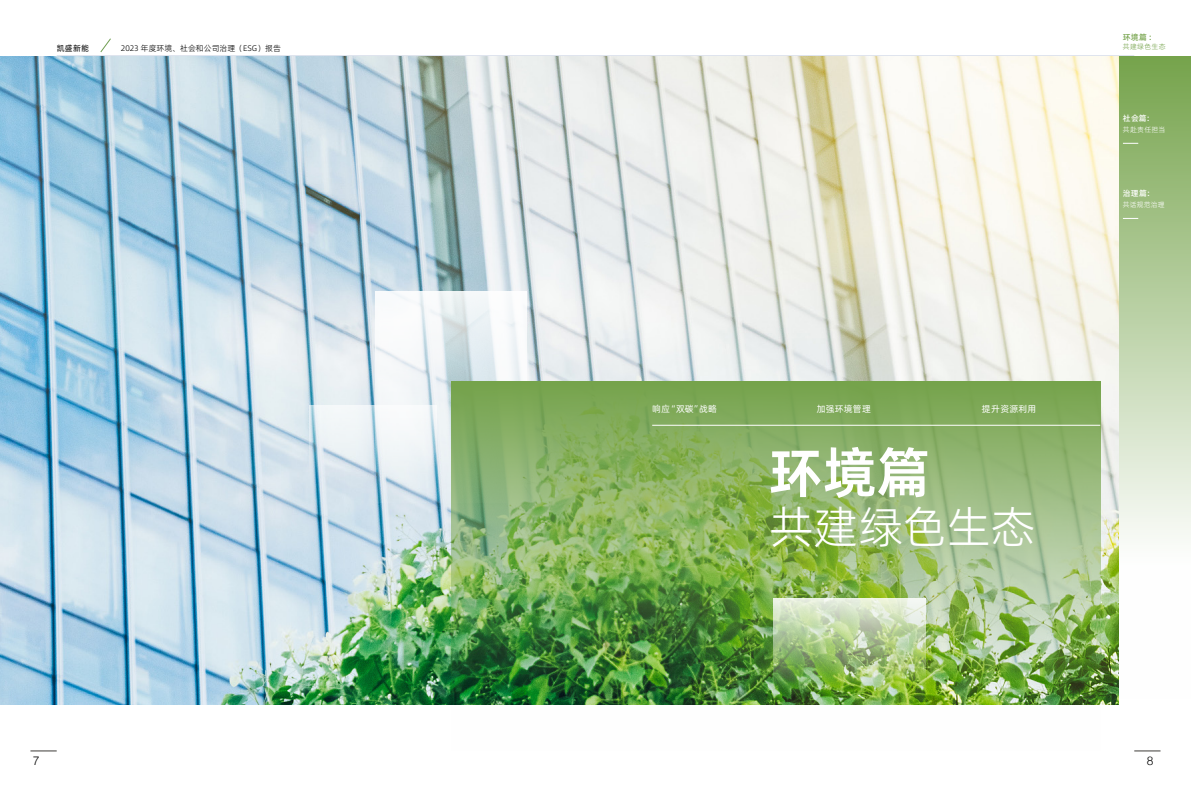
<style>
.page{position:relative;width:1191px;height:808px;background:#fff}
.page>*{position:absolute;margin:0;border:0;box-sizing:border-box;transform-origin:0 0}
.t1{font:55px "Alibaba Pu Hui Ti 3 85 Bold";color:#fff}
.t2{font:45px "Alibaba Pu Hui Ti 3 45 Light";letter-spacing:.005em;color:#fff}
.t3{font:300 12px "Helvetica";color:#000}
.t4{font:9px "Alibaba Pu Hui Ti 3 55 Regular";letter-spacing:.02em;color:#fff}
.t5{font:8px "Alibaba Pu Hui Ti 3 45 Light";color:#000}
.t6{font:8px "Alibaba Pu Hui Ti 3 65 Medium";letter-spacing:.02em;color:#fff}
.t7{font:8px "Alibaba Pu Hui Ti 3 55 Regular";color:#000}
.t8{font:8px "Alibaba Pu Hui Ti 3 65 Medium";color:#75a34b}
.t9{font:7px "Alibaba Pu Hui Ti 3 45 Light";letter-spacing:.03em;color:#fff}
.t10{font:7px "Alibaba Pu Hui Ti 3 45 Light";letter-spacing:.045em;color:#75a34b}
</style>
<div class="page">
<hr style="left:57px;top:56px;width:1077px;height:1px;background:#365394">
<svg style="left:100px;top:38px;width:11px;height:14px"></svg>
<svg style="left:30px;top:750px;width:27px;height:1px"></svg>
<svg style="left:1134px;top:750px;width:26px;height:1px"></svg>
<img style="left:0;top:57px;width:1118px;height:647px">
<img style="left:375px;top:291px;width:152px;height:211px">
<div style="left:1118px;top:56px;width:73px;height:642px;background:linear-gradient(to bottom,#7ba753,#fff)"></div>
<img style="left:451px;top:381px;width:649px;height:324px">
<img style="left:773px;top:599px;width:152px;height:105px">
<img style="left:309px;top:405px;width:128px;height:145px">
<svg style="left:1123px;top:143px;width:15px;height:1px"></svg>
<svg style="left:1123px;top:218px;width:15px;height:1px"></svg>
<hr style="left:652px;top:425px;width:448px;height:1px;background:#fff">
<p class="t7" style="left:57px;top:42px;width:34px">凯盛新能</p>
<p class="t5" style="left:121px;top:42px;width:161px">2023 年度环境、社会和公司治理（ESG）报告</p>
<p class="t4" style="left:652px;top:402px;width:66px">响应“双碳”战略</p>
<p class="t4" style="left:816px;top:402px;width:56px">加强环境管理</p>
<p class="t4" style="left:982px;top:402px;width:56px">提升资源利用</p>
<h1 class="t1" style="left:768px;top:429px;width:164px">环境篇</h1>
<h2 class="t2" style="left:770px;top:493px;width:267px">共建绿色生态</h2>
<p class="t8" style="left:1123px;top:31px;width:31px">环境篇 :</p>
<p class="t10" style="left:1123px;top:42px;width:44px">共建绿色生态</p>
<p class="t6" style="left:1123px;top:112px;width:33px">社会篇：</p>
<p class="t9" style="left:1123px;top:124px;width:44px">共赴责任担当</p>
<p class="t6" style="left:1123px;top:187px;width:33px">治理篇：</p>
<p class="t9" style="left:1123px;top:200px;width:43px">共话规范治理</p>
<h3 class="t3" style="left:33px;top:751px;width:8px">7</h3>
<h3 class="t3" style="left:1146px;top:751px;width:8px">8</h3>
</div>
